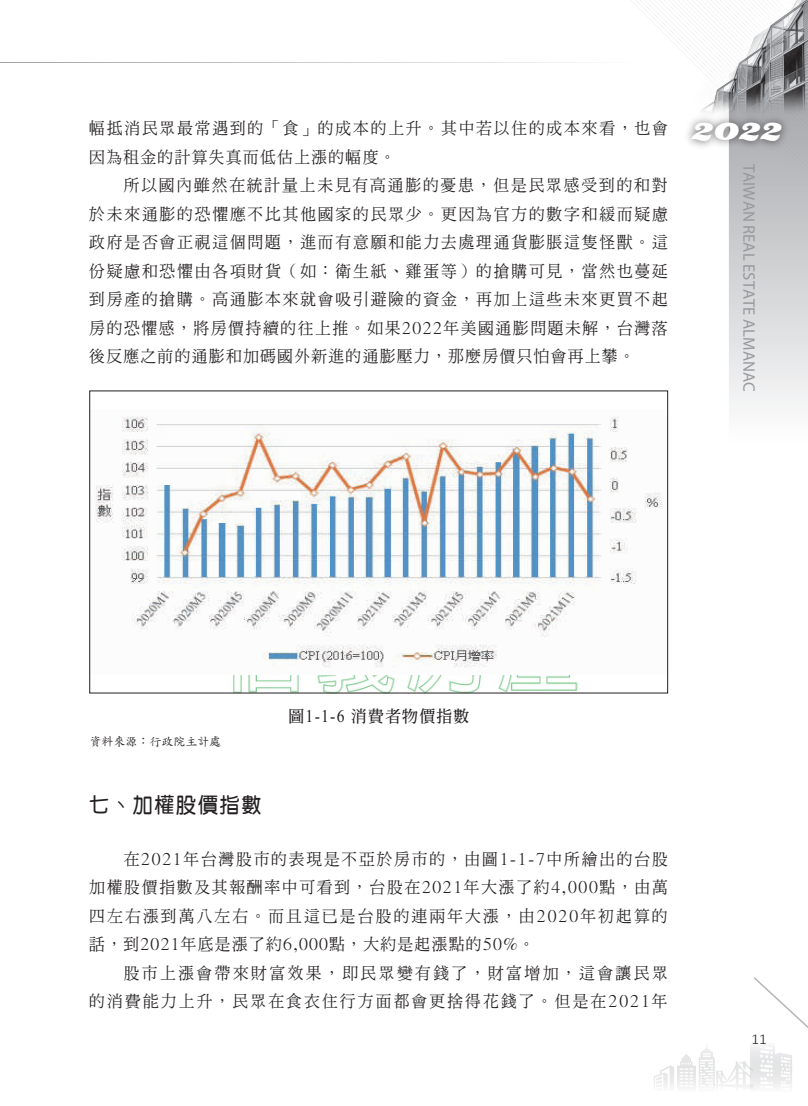
<style>
.page{position:relative;width:808px;height:1106px;background:#fff}
.page>*{position:absolute;margin:0;border:0;box-sizing:border-box;transform-origin:0 0}
.t1{font:42px "Creampuff";color:#fff}
.t2{font:21px "DF Yuan Bd HKP BF";letter-spacing:.09em;color:#231f20;scale:.95 1}
.t3{font:16.65px "Myriad Pro";color:#97999c}
.t4{font:16.5px "DF Ming Md HKP BF";letter-spacing:.12em;color:#231f20;scale:.95 1}
.t5{font:16.5px "DF Ming Md HKP BF";letter-spacing:.09em;color:#231f20;scale:.95 1}
.t6{font:16.5px "DF Ming Md HKP BF";letter-spacing:.14em;color:#231f20;scale:.95 1}
.t7{font:16.5px "DF Ming Md HKP BF";letter-spacing:.16em;color:#231f20;scale:.95 1}
.t8{font:16.5px "DF Ming Bd HKP BF";letter-spacing:.09em;color:#231f20;scale:.95 1}
.t9{font:300 15px "Calibri";color:#231f20}
.t10{font:12px "DF Kai Shu Md HKP BF";color:#231f20}
</style>
<div class="page">
<img style="left:202px;top:675px;width:404px;height:19px">
<svg style="left:654px;top:977px;width:154px;height:112px"></svg>
<svg style="left:642px;top:0;width:166px;height:443px"></svg>
<img style="left:95px;top:409px;width:571px;height:259px">
<div style="left:89px;top:390px;width:579px;height:303px;border:1px solid #231f20"></div>
<p class="t4" style="left:89px;top:120px;width:610px">幅抵消民眾最常遇到的「食」的成本的上升。其中若以住的成本來看，也會</p>
<p class="t5" style="left:89px;top:148px;width:324px">因為租金的計算失真而低估上漲的幅度。</p>
<p class="t4" style="left:124px;top:177px;width:574px">所以國內雖然在統計量上未見有高通膨的憂患，但是民眾感受到的和對</p>
<p class="t4" style="left:89px;top:205px;width:610px">於未來通膨的恐懼應不比其他國家的民眾少。更因為官方的數字和緩而疑慮</p>
<p class="t4" style="left:89px;top:234px;width:610px">政府是否會正視這個問題，進而有意願和能力去處理通貨膨脹這隻怪獸。這</p>
<p class="t4" style="left:89px;top:262px;width:610px">份疑慮和恐懼由各項財貨（如：衛生紙、雞蛋等）的搶購可見，當然也蔓延</p>
<p class="t4" style="left:89px;top:291px;width:610px">到房產的搶購。高通膨本來就會吸引避險的資金，再加上這些未來更買不起</p>
<p class="t4" style="left:89px;top:319px;width:610px">房的恐懼感，將房價持續的往上推。如果2022年美國通膨問題未解，台灣落</p>
<p class="t5" style="left:89px;top:348px;width:576px">後反應之前的通膨和加碼國外新進的通膨壓力，那麼房價只怕會再上攀。</p>
<h1 class="t1" style="left:690px;top:105px;width:94px">2022</h1>
<p class="t3" style="left:759px;top:164px;width:229px;rotate:90deg">TAIWAN REAL ESTATE ALMANAC</p>
<p class="t10" style="left:90px;top:735px;width:133px">資料來源：行政院主計處</p>
<p class="t8" style="left:288px;top:707px;width:192px">圖1-1-6 消費者物價指數</p>
<p class="t2" style="left:89px;top:794px;width:183px">七、加權股價指數</p>
<p class="t4" style="left:124px;top:850px;width:574px">在2021年台灣股市的表現是不亞於房市的，由圖1-1-7中所繪出的台股</p>
<p class="t4" style="left:89px;top:879px;width:610px">加權股價指數及其報酬率中可看到，台股在2021年大漲了約4,000點，由萬</p>
<p class="t6" style="left:89px;top:907px;width:610px">四左右漲到萬八左右。而且這已是台股的連兩年大漲，由2020年初起算的</p>
<p class="t5" style="left:89px;top:936px;width:470px">話，到2021年底是漲了約6,000點，大約是起漲點的50%。</p>
<p class="t7" style="left:124px;top:964px;width:574px">股市上漲會帶來財富效果，即民眾變有錢了，財富增加，這會讓民眾</p>
<p class="t6" style="left:89px;top:993px;width:610px">的消費能力上升，民眾在食衣住行方面都會更捨得花錢了。但是在2021年</p>
<p class="t9" style="left:751px;top:1030px;width:17px">11</p>
</div>
